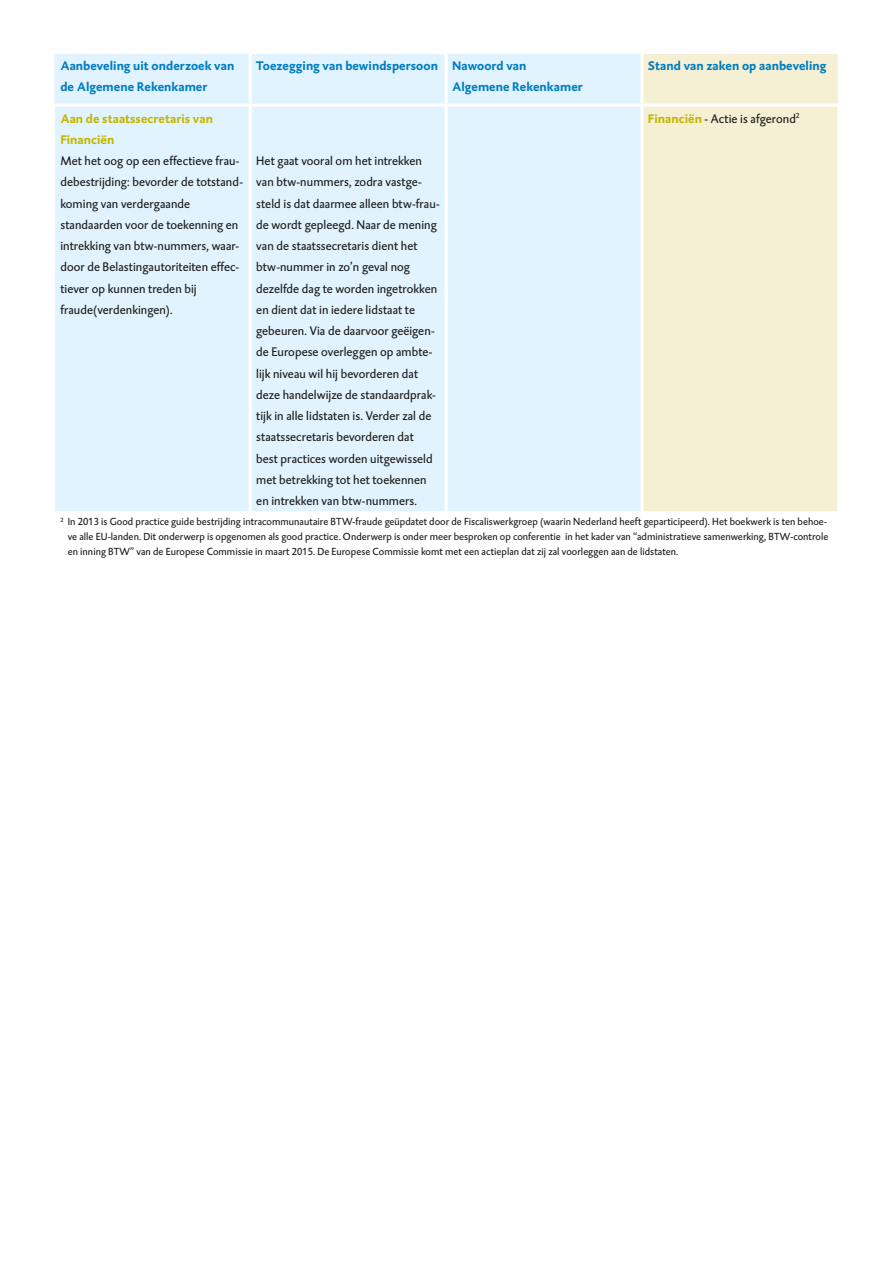
<style>
.page{position:relative;width:893px;height:1263px;background:#fff}
.page>*{position:absolute;margin:0;border:0;box-sizing:border-box;transform-origin:0 0}
._05_Tabel_tekstkader{font:12.75px/21.3px "DTL Caspari T";letter-spacing:.005em;color:#1d1d1b}
._4_kop_tabel_vet_bla{font:700 12.75px/21.3px "DTL Caspari ST";letter-spacing:.005em;color:#007dbf}
._4_kop_tabel_vet_gro{font:700 12.75px/21.3px "DTL Caspari ST";letter-spacing:.005em;color:#c3b700}
.Noot{font:10.5px/15px "DTL Caspari T";letter-spacing:.005em;color:#1d1d1b;text-align:justify}
.s1{font-family:"DTL Caspari ST";font-weight:700;color:#c3b700}
</style>
<div class="page">
<div style="left:54px;top:54px;width:586px;height:457px;background:#e1f3fe"></div>
<div style="left:643px;top:54px;width:195px;height:457px;background:#f5f0d3"></div>
<hr style="left:54px;top:107px;width:1px;height:404px;background:#fff">
<hr style="left:837px;top:107px;width:1px;height:404px;background:#fff">
<hr style="left:249px;top:54px;width:3px;height:50px;background:#fff">
<hr style="left:445px;top:54px;width:3px;height:50px;background:#fff">
<hr style="left:54px;top:104px;width:196px;height:3px;background:#fff">
<hr style="left:250px;top:104px;width:196px;height:3px;background:#fff">
<hr style="left:249px;top:107px;width:3px;height:404px;background:#fff">
<hr style="left:446px;top:104px;width:196px;height:3px;background:#fff">
<hr style="left:445px;top:107px;width:3px;height:404px;background:#fff">
<hr style="left:642px;top:104px;width:196px;height:3px;background:#fff">
<p class="_4_kop_tabel_vet_bla" style="left:60px;top:55px;width:176px">Aanbeveling uit onderzoek van de Algemene Rekenkamer</p>
<p class="_4_kop_tabel_vet_bla" style="left:256px;top:55px;width:183px">Toezegging van bewindspersoon</p>
<p class="_4_kop_tabel_vet_bla" style="left:452px;top:55px;width:132px">Nawoord van<br>Algemene Rekenkamer</p>
<p class="_4_kop_tabel_vet_bla" style="left:648px;top:55px;width:180px">Stand van zaken op aanbeveling</p>
<p class="_4_kop_tabel_vet_gro" style="left:60px;top:107px;width:154px">Aan de staatssecretaris van<br>Financiën</p>
<p class="_05_Tabel_tekstkader" style="left:60px;top:150px;width:184px">Met het oog op een effectieve frau&shy;debestrijding: bevorder de totstand&shy;koming van verdergaande standaarden voor de toekenning en intrekking van btw-nummers, waar&shy;door de Belastingautoriteiten effec&shy;tiever op kunnen treden bij fraude(verdenkingen).</p>
<p class="_05_Tabel_tekstkader" style="left:256px;top:150px;width:185px">Het gaat vooral om het intrekken van btw-nummers, zodra vastge&shy;steld is dat daarmee alleen btw-frau&shy;de wordt gepleegd. Naar de mening van de staatssecretaris dient het btw-nummer in zo’n geval nog dezelfde dag te worden ingetrokken en dient dat in iedere lidstaat te gebeuren. Via de daarvoor geëigen&shy;de Europese overleggen op ambte&shy;lijk niveau wil hij bevorderen dat deze handelwijze de standaardprak&shy;tijk in alle lidstaten is. Verder zal de staatssecretaris bevorderen dat<br>best practices worden uitgewisseld met betrekking tot het toekennen en intrekken van btw-nummers.</p>
<p class="_05_Tabel_tekstkader" style="left:648px;top:108px;width:153px"><span class="s1">Financiën</span> - Actie is afgerond<sup>2</sup></p>
<p class="Noot" style="left:68px;top:514px;width:762px;text-indent:-7px"><sup>2</sup> In 2013 is Good practice guide bestrijding intracommunautaire BTW-fraude geüpdatet door de Fiscaliswerkgroep (waarin Nederland heeft geparticipeerd). Het boekwerk is ten behoe&shy;ve alle EU-landen. Dit onderwerp is opgenomen als good practice. Onderwerp is onder meer besproken op conferentie in het kader van “administratieve samenwerking, BTW-controle en inning BTW” van de Europese Commissie in maart 2015. De Europese Commissie komt met een actieplan dat zij zal voorleggen aan de lidstaten.</p>
</div>
